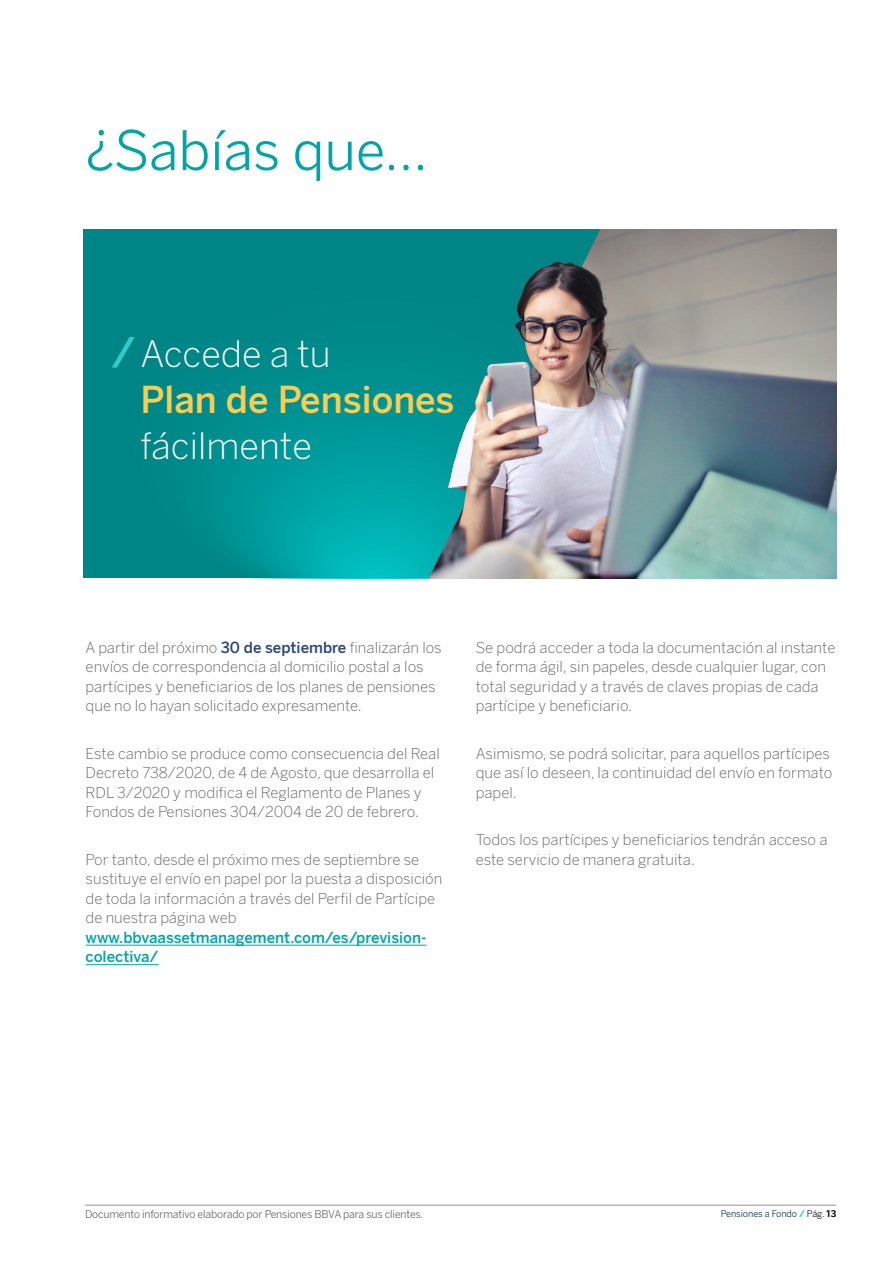
<style>
.page{position:relative;width:893px;height:1263px;background:#fff}
.page>*{position:absolute;margin:0;border:0;box-sizing:border-box;transform-origin:0 0}
.título_sección{font:54px "BBVA Benton Sans";color:#02a5a5}
.t1{font:300 36.3px/45.9px "BBVA Benton Sans";color:#fff}
.t2{font:300 15px/19.5px "BBVA Benton Sans";color:#666}
.t3{font:10.5px "BBVA Benton Sans";letter-spacing:-.015em;color:#666}
.t4{font:9px "BBVA Benton Sans";color:#043263}
.s1{color:#f8cd51}
.s2{color:#2a467c}
.s3{color:#02a5a5}
.s4{font-weight:700;color:#2dcccd}
.s5{color:#121212}
.s6{font-weight:700;color:#121212}
</style>
<div class="page">
<hr style="left:85px;top:1205px;width:751px;height:1px;background:#939598">
<hr style="left:86px;top:945px;width:341px;height:1px;background:#02a5a5">
<hr style="left:86px;top:964px;width:73px;height:1px;background:#02a5a5">
<div style="left:83px;top:230px;width:753px;height:348px;background:#008586"></div>
<img style="left:212px;top:230px;width:624px;height:348px">
<svg style="left:112px;top:337px;width:23px;height:31px"></svg>
<p class="título_sección" style="left:85px;top:118px;width:344px">¿Sabías que...</p>
<p class="t1" style="left:140px;top:331px;width:316px">Accede a tu<br><span class="s1">Plan de Pensiones </span>fácilmente</p>
<p class="t2" style="left:86px;top:638px;width:358px">A partir del próximo <span class="s2">30 de septiembre</span> finalizarán los envíos de correspondencia al domicilio postal a los partícipes y beneficiarios de los planes de pensiones que no lo hayan solicitado expresamente.</p>
<p class="t2" style="left:86px;top:744px;width:356px">Este cambio se produce como consecuencia del Real Decreto 738/2020, de 4 de Agosto, que desarrolla el RDL 3/2020 y modifica el Reglamento de Planes y Fondos de Pensiones 304/2004 de 20 de febrero.</p>
<p class="t2" style="left:86px;top:850px;width:358px">Por tanto, desde el próximo mes de septiembre se sustituye el envío en papel por la puesta a disposición de toda la información a través del Perfil de Partícipe de nuestra página web <span class="s3">www.bbvaassetmanagement.com/es/prevision&shy;colectiva/</span></p>
<p class="t2" style="left:476px;top:638px;width:361px">Se podrá acceder a toda la documentación al instante de forma ágil, sin papeles, desde cualquier lugar, con total seguridad y a través de claves propias de cada partícipe y beneficiario.</p>
<p class="t2" style="left:476px;top:744px;width:358px">Asimismo, se podrá solicitar, para aquellos partícipes que así lo deseen, la continuidad del envío en formato papel.</p>
<p class="t2" style="left:476px;top:830px;width:353px">Todos los partícipes y beneficiarios tendrán acceso a este servicio de manera gratuita.</p>
<p class="t3" style="left:85px;top:1208px;width:340px">Documento informativo elaborado por Pensiones BBVA para sus clientes.</p>
<p class="t4" style="left:721px;top:1208px;width:117px">Pensiones a Fondo <span class="s4">/</span> <span class="s5">Pág.</span> <span class="s6">13</span></p>
</div>
